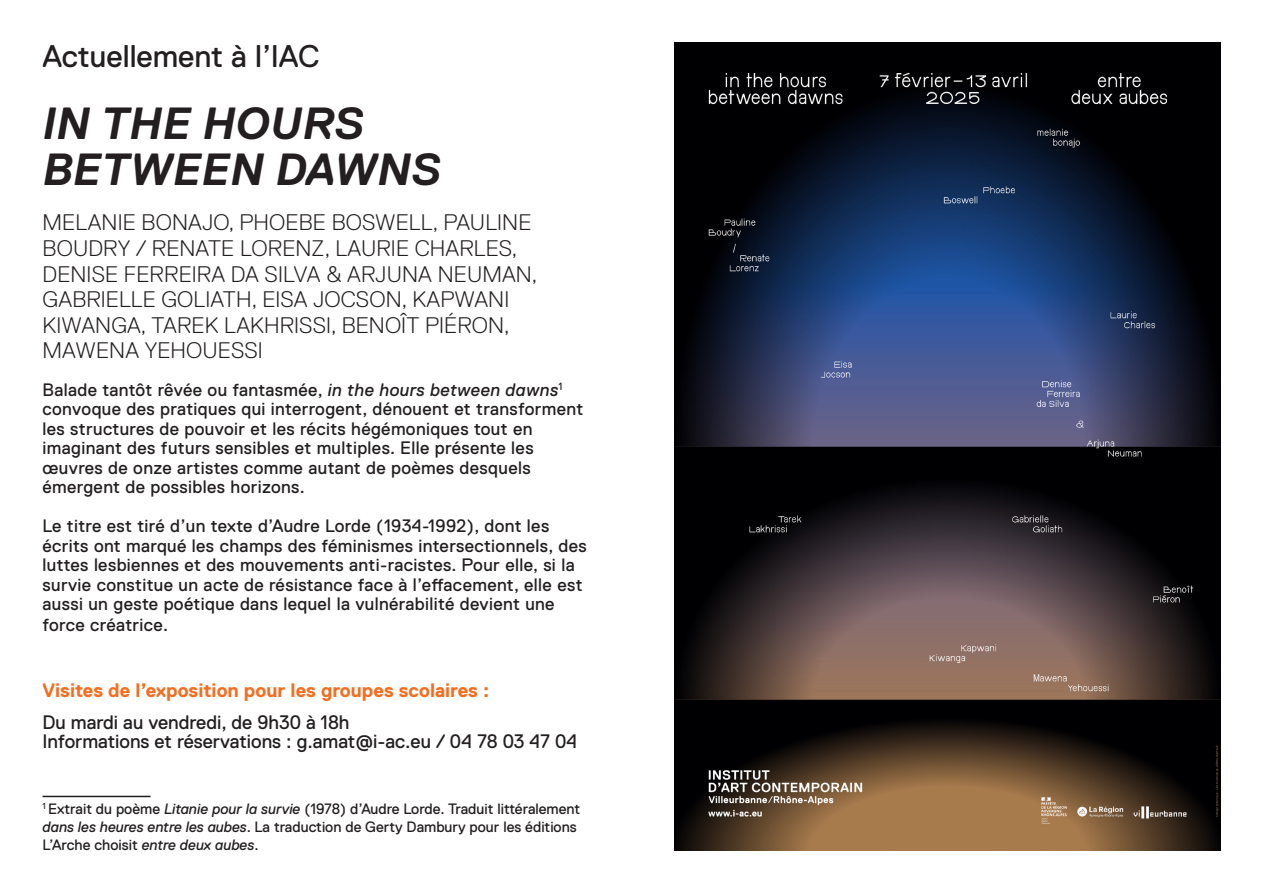
<style>
.page{position:relative;width:1263px;height:893px;background:#fff}
.page>*{position:absolute;margin:0;border:0;box-sizing:border-box;transform-origin:0 0}
.t1{font:italic 700 45px/46.5px "Replica Std";letter-spacing:.005em;color:#231f20}
.t2{font:31.35px "Replica Std";color:#231f20}
.t3{font:300 22.5px/25.5px "Replica Std";letter-spacing:.005em;color:#231f20}
.Texte_de_présentation{font:19.5px "Replica Std";color:#231f20}
.Texte_de_présentation-2{font:700 19.5px "Replica Std";color:#f36e21}
.Contact_Presse___Infos_pratiques{font:18px/19.5px "Replica Std";letter-spacing:.02em;color:#231f20}
.t4{font:15px/18px "Replica Std";color:#231f20}
.s1{font-style:italic}
</style>
<div class="page">
<hr style="left:43px;top:796px;width:108px;height:1px;background:#231f20">
<img style="left:674px;top:43px;width:546px;height:807px">
<p class="t2" style="left:43px;top:39px;width:279px">Actuellement à l’IAC</p>
<p class="t1" style="left:43px;top:100px;width:400px">IN THE HOURS<br>BETWEEN DAWNS</p>
<p class="t3" style="left:43px;top:210px;width:496px">MELANIE BONAJO, PHOEBE BOSWELL, PAULINE BOUDRY / RENATE LORENZ, LAURIE CHARLES, DENISE FERREIRA DA SILVA &amp; ARJUNA NEUMAN, GABRIELLE GOLIATH, EISA JOCSON, KAPWANI KIWANGA, TAREK LAKHRISSI, BENOÎT PIÉRON, MAWENA YEHOUESSI</p>
<p class="Contact_Presse___Infos_pratiques" style="left:43px;top:380px;width:542px">Balade tantôt rêvée ou fantasmée, <span class="s1">in the hours between dawns</span><sup>1 </sup>convoque des pratiques qui interrogent, dénouent et transforment les structures de pouvoir et les récits hégémoniques tout en imaginant des futurs sensibles et multiples. Elle présente les œuvres de onze artistes comme autant de poèmes desquels émergent de possibles horizons.</p>
<p class="Contact_Presse___Infos_pratiques" style="left:43px;top:516px;width:546px">Le titre est tiré d’un texte d’Audre Lorde (1934-1992), dont les écrits ont marqué les champs des féminismes intersectionnels, des luttes lesbiennes et des mouvements anti-racistes. Pour elle, si la survie constitue un acte de résistance face à l’effacement, elle est aussi un geste poétique dans lequel la vulnérabilité devient une force créatrice.</p>
<p class="Texte_de_présentation-2" style="left:43px;top:679px;width:448px">Visites de l’exposition pour les groupes scolaires :</p>
<p class="Texte_de_présentation" style="left:43px;top:711px;width:309px">Du mardi au vendredi, de 9h30 à 18h</p>
<p class="Texte_de_présentation" style="left:43px;top:730px;width:536px">Informations et réservations : g.amat@i-ac.eu / 04 78 03 47 04</p>
<p class="t4" style="left:43px;top:800px;width:539px"><sup>1</sup> Extrait du poème <span class="s1">Litanie pour la survie</span> (1978) d’Audre Lorde. Traduit littéralement <span class="s1">dans les heures entre les aubes</span>. La traduction de Gerty Dambury pour les éditions<br>L’Arche choisit <span class="s1">entre deux aubes</span>.</p>
</div>
